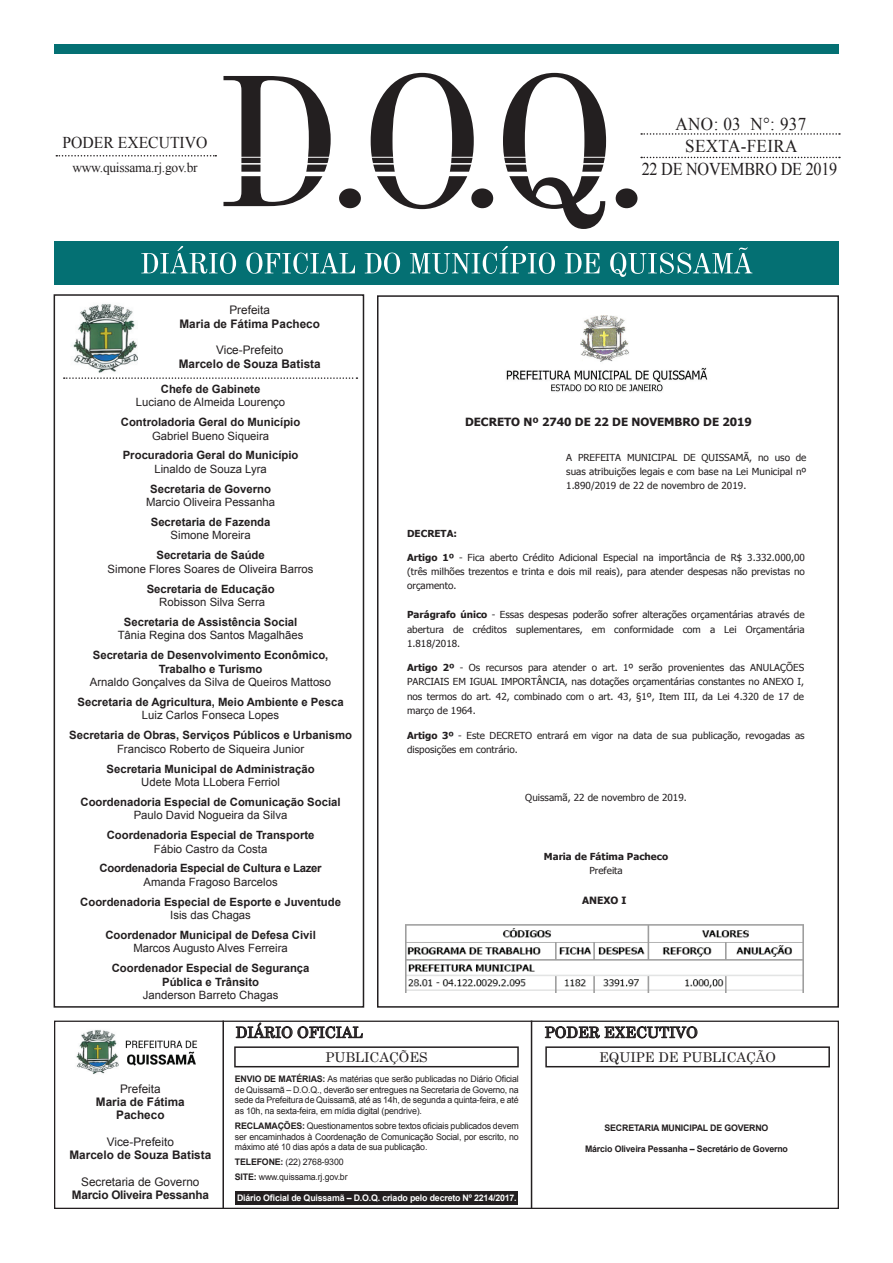
<style>
.page{position:relative;width:893px;height:1263px;background:#fff}
.page>*{position:absolute;margin:0;border:0;box-sizing:border-box;transform-origin:0 0}
.t1{font:18px/22.5px "Times New Roman";letter-spacing:.005em;color:#231f20;text-align:center;scale:.95 1}
.t2{font:16.5px "Times New Roman";color:#231f20;scale:.95 1}
.t3{font:15px "Century";color:#231f20}
.t4{font:13.5px "Century";color:#231f20}
.t5{font:13.5px "Times New Roman";letter-spacing:-.02em;color:#231f20}
.t6{font:700 11.85px/13.4px "Arial";color:#231f20;text-align:center}
.t7{font:11.85px "Arial";color:#231f20}
.t8{font:700 11.85px "Arial";letter-spacing:-.02em;color:#231f20}
.t9{font:700 11.4px/13.5px "Arial";color:#231f20;text-align:center}
.t10{font:11.4px "Arial";color:#231f20}
.t11{font:700 11.4px "Arial";letter-spacing:-.02em;color:#231f20}
.t12{font:700 11.25px "Tahoma";color:#231f20}
.t13{font:700 10.05px "Tahoma";color:#231f20}
.t14{font:9.6px/14.4px "Tahoma";color:#231f20;text-align:justify}
.t15{font:700 9.6px "Tahoma";color:#231f20}
.t16{font:9px/10.5px "Arial";letter-spacing:-.02em;color:#231f20;text-align:justify}
.t17{font:700 9px "Arial";letter-spacing:-.02em;color:#231f20}
.t18{font:700 9px "Arial";letter-spacing:-.02em;color:#fff}
.s1{font-weight:700}
</style>
<div class="page">
<div style="left:377px;top:295px;width:462px;height:713px;border:2px solid #231f20"></div>
<div style="left:54px;top:242px;width:785px;height:43px;background:#047073"></div>
<svg style="left:141px;top:246px;width:611px;height:31px"></svg>
<svg style="left:641px;top:133px;width:199px;height:2px"></svg>
<svg style="left:56px;top:155px;width:160px;height:2px"></svg>
<svg style="left:641px;top:157px;width:199px;height:1px"></svg>
<svg style="left:223px;top:73px;width:414px;height:156px"></svg>
<hr style="left:233px;top:172px;width:387px;height:4px;background:#fff">
<hr style="left:233px;top:163px;width:387px;height:2px;background:#fff">
<hr style="left:233px;top:157px;width:387px;height:1px;background:#fff">
<div style="left:236px;top:1191px;width:282px;height:13px;background:#231f20"></div>
<img style="left:63px;top:304px;width:75px;height:74px">
<div style="left:54px;top:294px;width:310px;height:714px;border:2px solid #231f20"></div>
<svg style="left:64px;top:377px;width:293px;height:2px"></svg>
<div style="left:54px;top:1020px;width:785px;height:189px;border:1px solid #231f20"></div>
<svg style="left:235px;top:1022px;width:128px;height:17px"></svg>
<svg style="left:544px;top:1026px;width:154px;height:13px"></svg>
<div style="left:234px;top:1046px;width:285px;height:21px;border:2px solid #231f20"></div>
<div style="left:545px;top:1046px;width:285px;height:21px;border:2px solid #231f20"></div>
<hr style="left:531px;top:1020px;width:1px;height:189px;background:#231f20">
<hr style="left:222px;top:1020px;width:2px;height:189px;background:#231f20">
<div style="left:54px;top:44px;width:785px;height:9px;background:#047073"></div>
<img style="left:76px;top:1030px;width:43px;height:44px">
<img style="left:125px;top:1040px;width:72px;height:26px">
<img style="left:506px;top:315px;width:202px;height:77px">
<img style="left:405px;top:924px;width:399px;height:69px">
<h2 class="t2" style="left:63px;top:131px;width:154px">PODER EXECUTIVO</h2>
<h3 class="t5" style="left:72px;top:158px;width:127px">WWW.QUISSAMA.RJ.GOV.BR</h3>
<p class="t7" style="left:229px;top:303px;width:42px">Prefeita</p>
<p class="t6" style="left:179px;top:317px;width:142px">Maria de Fátima Pacheco</p>
<p class="t7" style="left:216px;top:342px;width:69px">Vice-Prefeito</p>
<p class="t6" style="left:179px;top:357px;width:143px">Marcelo de Souza Batista</p>
<p class="t9" style="left:161px;top:382px;width:101px">Chefe de Gabinete</p>
<p class="t10" style="left:136px;top:395px;width:151px">Luciano de Almeida Lourenço</p>
<p class="t9" style="left:121px;top:416px;width:181px">Controladoria Geral do Município</p>
<p class="t10" style="left:152px;top:428px;width:119px">Gabriel Bueno Siqueira</p>
<p class="t9" style="left:123px;top:449px;width:177px">Procuradoria Geral do Município</p>
<p class="t10" style="left:154px;top:461px;width:114px">Linaldo de Souza Lyra</p>
<p class="t9" style="left:150px;top:482px;width:122px">Secretaria de Governo</p>
<p class="t10" style="left:146px;top:495px;width:131px">Marcio Oliveira Pessanha</p>
<p class="t9" style="left:151px;top:515px;width:121px">Secretaria de Fazenda</p>
<p class="t10" style="left:171px;top:528px;width:81px">Simone Moreira</p>
<p class="t9" style="left:156px;top:549px;width:110px">Secretaria de Saúde</p>
<p class="t10" style="left:108px;top:561px;width:207px">Simone Flores Soares de Oliveira Barros</p>
<p class="t9" style="left:147px;top:582px;width:129px">Secretaria de Educação</p>
<p class="t10" style="left:159px;top:594px;width:107px">Robisson Silva Serra</p>
<p class="t9" style="left:124px;top:615px;width:175px">Secretaria de Assistência Social</p>
<p class="t10" style="left:118px;top:628px;width:187px">Tânia Regina dos Santos Magalhães</p>
<p class="t9" style="left:93px;top:649px;width:237px">Secretaria de Desenvolvimento Econômico,<br>Trabalho e Turismo</p>
<p class="t10" style="left:90px;top:675px;width:243px">Arnaldo Gonçalves da Silva de Queiros Mattoso</p>
<p class="t9" style="left:77px;top:695px;width:268px">Secretaria de Agricultura, Meio Ambiente e Pesca</p>
<p class="t10" style="left:142px;top:708px;width:139px">Luiz Carlos Fonseca Lopes</p>
<p class="t9" style="left:69px;top:729px;width:284px">Secretaria de Obras, Serviços Públicos e Urbanismo</p>
<p class="t10" style="left:117px;top:741px;width:189px">Francisco Roberto de Siqueira Junior</p>
<p class="t9" style="left:107px;top:762px;width:210px">Secretaria Municipal de Administração</p>
<p class="t10" style="left:141px;top:774px;width:140px">Udete Mota LLobera Ferriol</p>
<p class="t9" style="left:81px;top:795px;width:262px">Coordenadoria Especial de Comunicação Social</p>
<p class="t10" style="left:134px;top:808px;width:155px">Paulo David Nogueira da Silva</p>
<p class="t9" style="left:107px;top:829px;width:209px">Coordenadoria Especial de Transporte</p>
<p class="t10" style="left:154px;top:841px;width:115px">Fábio Castro da Costa</p>
<p class="t11" style="left:100px;top:861px;width:224px">Coordenadoria Especial de Cultura e Lazer</p>
<p class="t10" style="left:144px;top:874px;width:136px">Amanda Fragoso Barcelos</p>
<p class="t9" style="left:80px;top:895px;width:262px">Coordenadoria Especial de Esporte e Juventude</p>
<p class="t10" style="left:170px;top:908px;width:82px">Isis das Chagas</p>
<p class="t9" style="left:105px;top:928px;width:212px">Coordenador Municipal de Defesa Civil</p>
<p class="t10" style="left:133px;top:941px;width:156px">Marcos Augusto Alves Ferreira</p>
<p class="t9" style="left:112px;top:962px;width:199px">Coordenador Especial de Segurança<br>Pública e Trânsito</p>
<p class="t10" style="left:143px;top:988px;width:137px">Janderson Barreto Chagas</p>
<h1 class="t1" style="left:642px;top:112px;width:207px">ANO: 03 N°: 937<br>SEXTA-FEIRA<br>22 DE NOVEMBRO DE 2019</h1>
<p class="t12" style="left:465px;top:414px;width:288px">DECRETO Nº 2740 DE 22 DE NOVEMBRO DE 2019</p>
<p class="t14" style="left:566px;top:450px;width:242px">A PREFEITA MUNICIPAL DE QUISSAMÃ, no uso de suas atribuições legais e com base na Lei Municipal nº 1.890/2019 de 22 de novembro de 2019.</p>
<p class="t15" style="left:407px;top:526px;width:51px">DECRETA:</p>
<p class="t14" style="left:407px;top:550px;width:399px"><span class="s1">Artigo 1º</span> - Fica aberto Crédito Adicional Especial na importância de R$ 3.332.000,00 (três milhões trezentos e trinta e dois mil reais), para atender despesas não previstas no orçamento.</p>
<p class="t14" style="left:407px;top:608px;width:399px"><span class="s1">Parágrafo único</span> - Essas despesas poderão sofrer alterações orçamentárias através de abertura de créditos suplementares, em conformidade com a Lei Orçamentária 1.818/2018.</p>
<p class="t14" style="left:407px;top:661px;width:399px"><span class="s1">Artigo 2º</span> - Os recursos para atender o art. 1º serão provenientes das ANULAÇÕES PARCIAIS EM IGUAL IMPORTÂNCIA, nas dotações orçamentárias constantes no ANEXO I, nos termos do art. 42, combinado com o art. 43, §1º, Item III, da Lei 4.320 de 17 de março de 1964.</p>
<p class="t14" style="left:407px;top:728px;width:399px"><span class="s1">Artigo 3º</span> - Este DECRETO entrará em vigor na data de sua publicação, revogadas as disposições em contrário.</p>
<p class="t14" style="left:525px;top:791px;width:163px">Quissamã, 22 de novembro de 2019.</p>
<p class="t15" style="left:544px;top:850px;width:126px">Maria de Fátima Pacheco</p>
<p class="t14" style="left:589px;top:864px;width:35px">Prefeita</p>
<p class="t13" style="left:582px;top:893px;width:46px">ANEXO I</p>
<p class="t7" style="left:120px;top:1081px;width:42px">Prefeita</p>
<p class="t6" style="left:96px;top:1095px;width:90px">Maria de Fátima<br>Pacheco</p>
<p class="t7" style="left:107px;top:1134px;width:69px">Vice-Prefeito</p>
<p class="t6" style="left:69px;top:1149px;width:143px">Marcelo de Souza Batista</p>
<p class="t7" style="left:81px;top:1174px;width:120px">Secretaria de Governo</p>
<p class="t8" style="left:72px;top:1187px;width:139px">Marcio Oliveira Pessanha</p>
<h3 class="t3" style="left:236px;top:1020px;width:128px">DIÁRIO OFICIAL</h3>
<h3 class="t3" style="left:545px;top:1020px;width:155px">PODER EXECUTIVO</h3>
<h3 class="t4" style="left:325px;top:1046px;width:104px">PUBLICAÇÕES</h3>
<h3 class="t4" style="left:599px;top:1046px;width:178px">EQUIPE DE PUBLICAÇÃO</h3>
<p class="t16" style="left:235px;top:1074px;width:285px"><span class="s1">ENVIO DE MATÉRIAS:</span> As matérias que serão publicadas no Diário Oficial de Quissamã – D.O.Q., deverão ser entregues na Secretaria de Governo, na sede da Prefeitura de Quissamã, até as 14h, de segunda a quinta-feira, e até as 10h, na sexta-feira, em mídia digital (pendrive).</p>
<p class="t16" style="left:235px;top:1121px;width:285px"><span class="s1">RECLAMAÇÕES:</span> Questionamentos sobre textos oficiais publicados devem ser encaminhados à Coordenação de Comunicação Social, por escrito, no máximo até 10 dias após a data de sua publicação.</p>
<p class="t16" style="left:235px;top:1154px;width:114px;line-height:15px"><span class="s1">TELEFONE:</span> (22) 2768-9300<br><span class="s1">SITE:</span> www.quissama.rj.gov.br</p>
<p class="t18" style="left:237px;top:1192px;width:281px">Diário Oficial de Quissamã – D.O.Q. criado pelo decreto Nº 2214/2017.</p>
<p class="t17" style="left:605px;top:1122px;width:165px">SECRETARIA MUNICIPAL DE GOVERNO</p>
<p class="t17" style="left:585px;top:1143px;width:204px">Márcio Oliveira Pessanha – Secretário de Governo</p>
</div>
